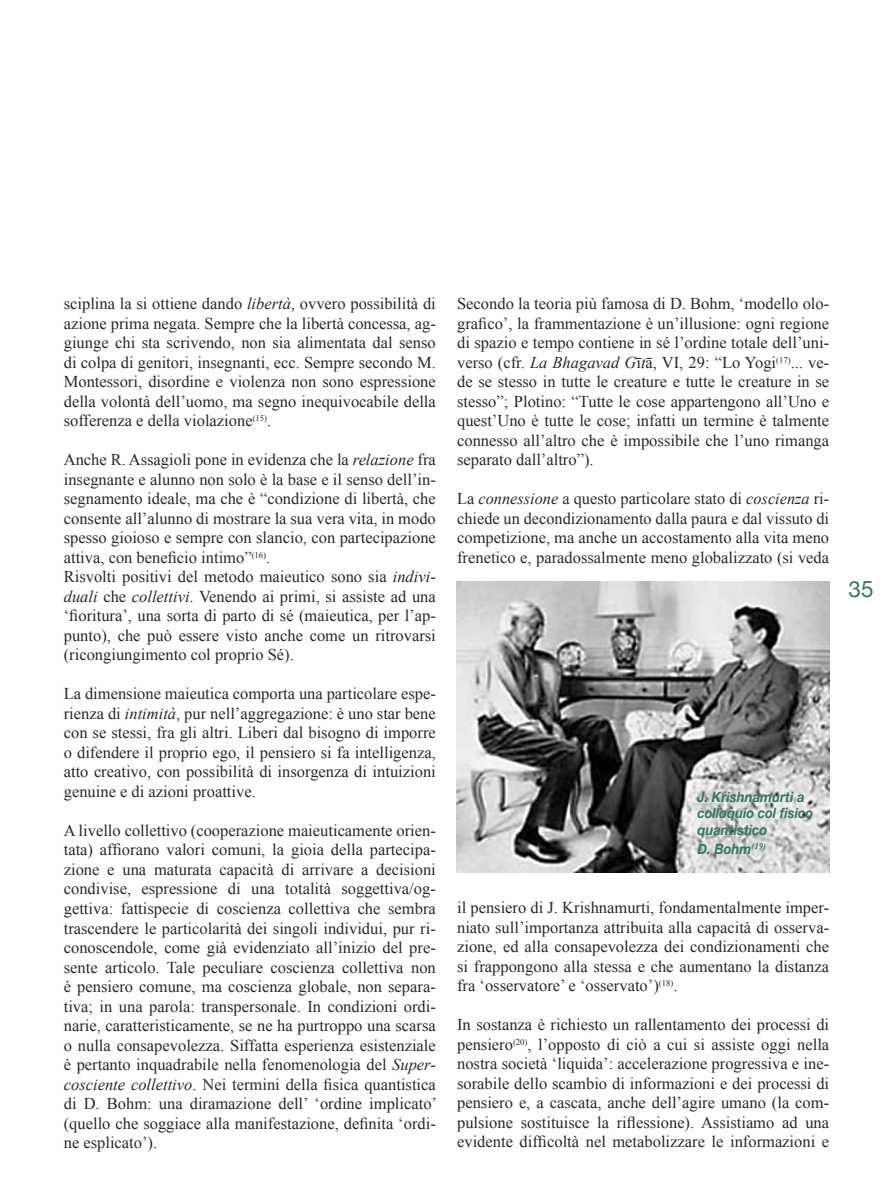
<style>
.page{position:relative;width:893px;height:1191px;background:#fff}
.page>*{position:absolute;margin:0;border:0;box-sizing:border-box;transform-origin:0 0}
.t1{font:22.5px "Helvetica Neue";color:#347863}
.t2{font:16.5px/19.5px "Times New Roman";color:#282828;text-align:justify}
.t3{font:italic 700 14.25px/16.5px "Helvetica Neue";color:#347863;scale:.92 1}
.s1{font-style:italic}
</style>
<div class="page">
<img style="left:457px;top:581px;width:373px;height:291px">
<p class="t2" style="left:64px;top:294px;width:374px">sciplina la si ottiene dando <span class="s1">libertà</span>, ovvero possibilità di azione prima negata. Sempre che la libertà concessa, ag&shy;giunge chi sta scrivendo, non sia alimentata dal senso di colpa di genitori, insegnanti, ecc. Sempre secondo M.<br>Montessori, disordine e violenza non sono espressione della volontà dell’uomo, ma segno inequivocabile della sofferenza e della violazione<sup>(15)</sup>.</p>
<p class="t2" style="left:64px;top:450px;width:374px;text-align:left">Anche R. Assagioli pone in evidenza che la <span class="s1">relazione</span> fra insegnante e alunno non solo è la base e il senso dell’in&shy;segnamento ideale, ma che è “condizione di libertà, che consente all’alunno di mostrare la sua vera vita, in modo spesso gioioso e sempre con slancio, con partecipazione attiva, con beneficio intimo”<sup>(16)</sup>.<br>Risvolti positivi del metodo maieutico sono sia <span class="s1">indivi&shy;duali</span> che <span class="s1">collettivi</span>. Venendo ai primi, si assiste ad una ‘fioritura’, una sorta di parto di sé (maieutica, per l’ap&shy;punto), che può essere visto anche come un ritrovarsi (ricongiungimento col proprio Sé).</p>
<p class="t2" style="left:64px;top:684px;width:374px">La dimensione maieutica comporta una particolare espe&shy;rienza di <span class="s1">intimità</span>, pur nell’aggregazione: è uno star bene con se stessi, fra gli altri. Liberi dal bisogno di imporre o difendere il proprio ego, il pensiero si fa intelligenza, atto creativo, con possibilità di insorgenza di intuizioni genuine e di azioni proattive.</p>
<p class="t2" style="left:64px;top:820px;width:375px">A livello collettivo (cooperazione maieuticamente orien&shy;tata) affiorano valori comuni, la gioia della partecipa&shy;zione e una maturata capacità di arrivare a decisioni condivise, espressione di una totalità soggettiva/og&shy;gettiva: fattispecie di coscienza collettiva che sembra trascendere le particolarità dei singoli individui, pur ri&shy;conoscendole, come già evidenziato all’inizio del pre&shy;sente articolo. Tale peculiare coscienza collettiva non è pensiero comune, ma coscienza globale, non separa&shy;tiva; in una parola: transpersonale. In condizioni ordi&shy;narie, caratteristicamente, se ne ha purtroppo una scarsa o nulla consapevolezza. Siffatta esperienza esistenziale è pertanto inquadrabile nella fenomenologia del <span class="s1">Super&shy;cosciente collettivo</span>. Nei termini della fisica quantistica di D. Bohm: una diramazione dell’ ‘ordine implicato’ (quello che soggiace alla manifestazione, definita ‘ordi&shy;ne esplicato’).</p>
<p class="t2" style="left:457px;top:294px;width:374px">Secondo la teoria più famosa di D. Bohm, ‘modello olo&shy;grafico’, la frammentazione è un’illusione: ogni regione di spazio e tempo contiene in sé l’ordine totale dell’uni&shy;verso (cfr. <span class="s1">La Bhagavad G</span>ī<span class="s1">t</span>ā, VI, 29: “Lo Yogi<sup>(17)</sup>... ve&shy;de se stesso in tutte le creature e tutte le creature in se stesso”; Plotino: “Tutte le cose appartengono all’Uno e quest’Uno è tutte le cose; infatti un termine è talmente connesso all’altro che è impossibile che l’uno rimanga separato dall’altro”).</p>
<p class="t2" style="left:457px;top:489px;width:374px">La <span class="s1">connessione</span> a questo particolare stato di <span class="s1">coscienza</span> ri&shy;chiede un decondizionamento dalla paura e dal vissuto di competizione, ma anche un accostamento alla vita meno frenetico e, paradossalmente meno globalizzato (si veda</p>
<h1 class="t1" style="left:849px;top:573px;width:27px">35</h1>
<p class="t3" style="left:697px;top:788px;width:127px">J. Krishnamurti a colloquio col fisico quantistico</p>
<p class="t3" style="left:697px;top:841px;width:76px">D. Bohm<sup>(19)</sup></p>
<p class="t2" style="left:457px;top:897px;width:374px">il pensiero di J. Krishnamurti, fondamentalmente imper&shy;niato sull’importanza attribuita alla capacità di osserva&shy;zione, ed alla consapevolezza dei condizionamenti che si frappongono alla stessa e che aumentano la distanza fra ‘osservatore’ e ‘osservato’)<sup>(18)</sup>.</p>
<p class="t2" style="left:457px;top:1014px;width:374px">In sostanza è richiesto un rallentamento dei processi di pensiero<sup>(20)</sup>, l’opposto di ciò a cui si assiste oggi nella nostra società ‘liquida’: accelerazione progressiva e ine&shy;sorabile dello scambio di informazioni e dei processi di pensiero e, a cascata, anche dell’agire umano (la com&shy;pulsione sostituisce la riflessione). Assistiamo ad una evidente difficoltà nel metabolizzare le informazioni e</p>
</div>
